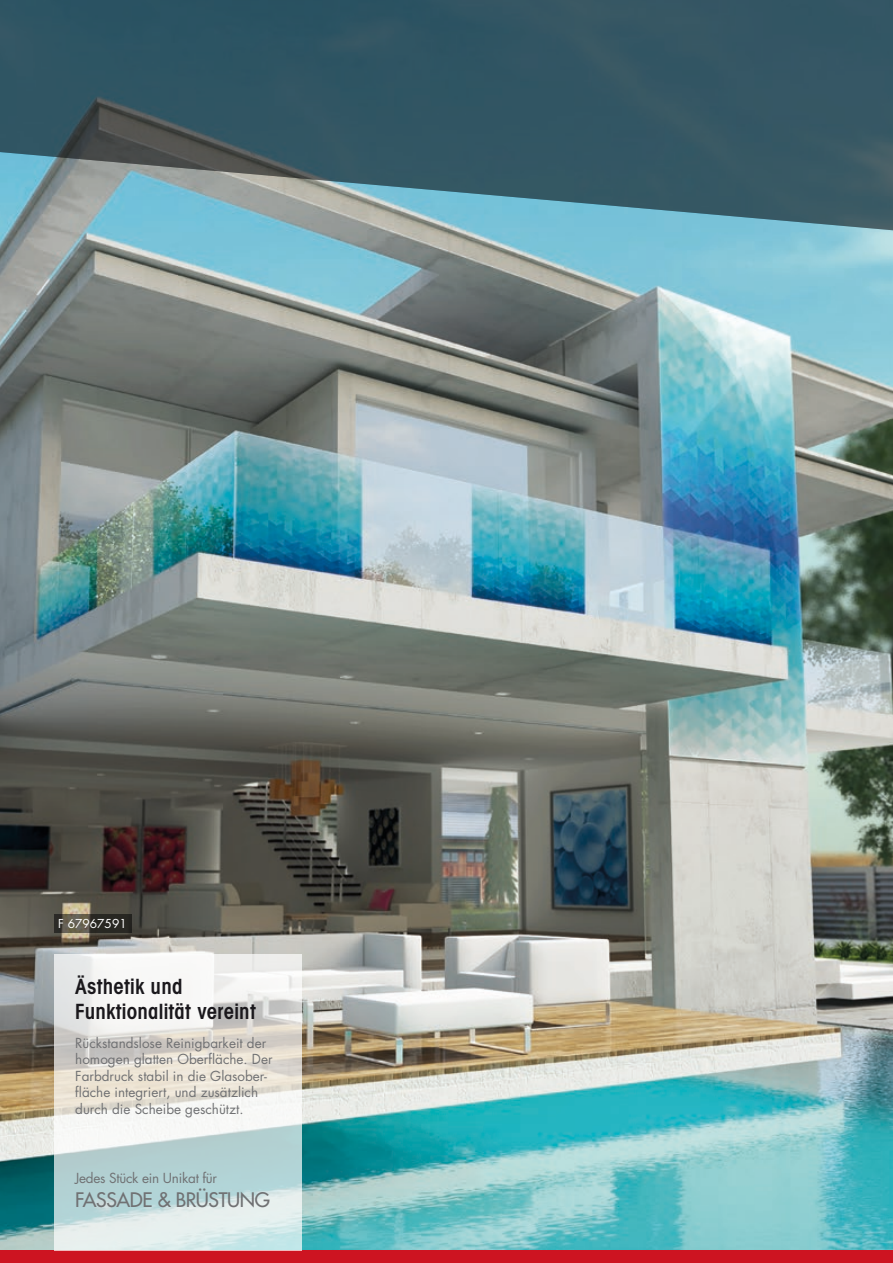
<style>
.page{position:relative;width:893px;height:1263px;background:#fff}
.page>*{position:absolute;margin:0;border:0;box-sizing:border-box;transform-origin:0 0}
.t1{font:600 condensed 21px/25.2px "Avant Garde";letter-spacing:.01em;color:#1a181c}
.t2{font:500 19.5px "Futura CE";letter-spacing:-.02em;color:#707173}
.t3{font:13.5px/16.5px "Futura CE";color:#707173}
.t4{font:13.5px "Futura CE";letter-spacing:-.02em;color:#707173}
.t5{font:12px "Futura CE";color:#fff}
</style>
<div class="page">
<img style="left:0;top:310px;width:893px;height:940px">
<svg style="left:0;top:264px;width:893px;height:46px;background:#8aaaaf"></svg>
<svg style="left:0;top:0;width:893px;height:264px;background:#4a707c"></svg>
<div style="left:0;top:1250px;width:893px;height:13px;background:#cd1421"></div>
<svg style="left:54px;top:954px;width:247px;height:296px"></svg>
<svg style="left:54px;top:915px;width:77px;height:18px"></svg>
<p class="t5" style="left:58px;top:916px;width:70px">F 67967591</p>
<h1 class="t1" style="left:75px;top:973px;width:182px">Ästhetik und<br>Funktionalität vereint</h1>
<p class="t3" style="left:75px;top:1034px;width:199px">Rückstandslose Reinigbarkeit der homogen glatten Oberfläche. Der Farbdruck stabil in die Glasober&shy;fläche integriert, und zusätzlich durch die Scheibe geschützt.</p>
<p class="t4" style="left:75px;top:1170px;width:143px">Jedes Stück ein Unikat für</p>
<h2 class="t2" style="left:75px;top:1185px;width:196px">FASSADE &amp; BRÜSTUNG</h2>
</div>
